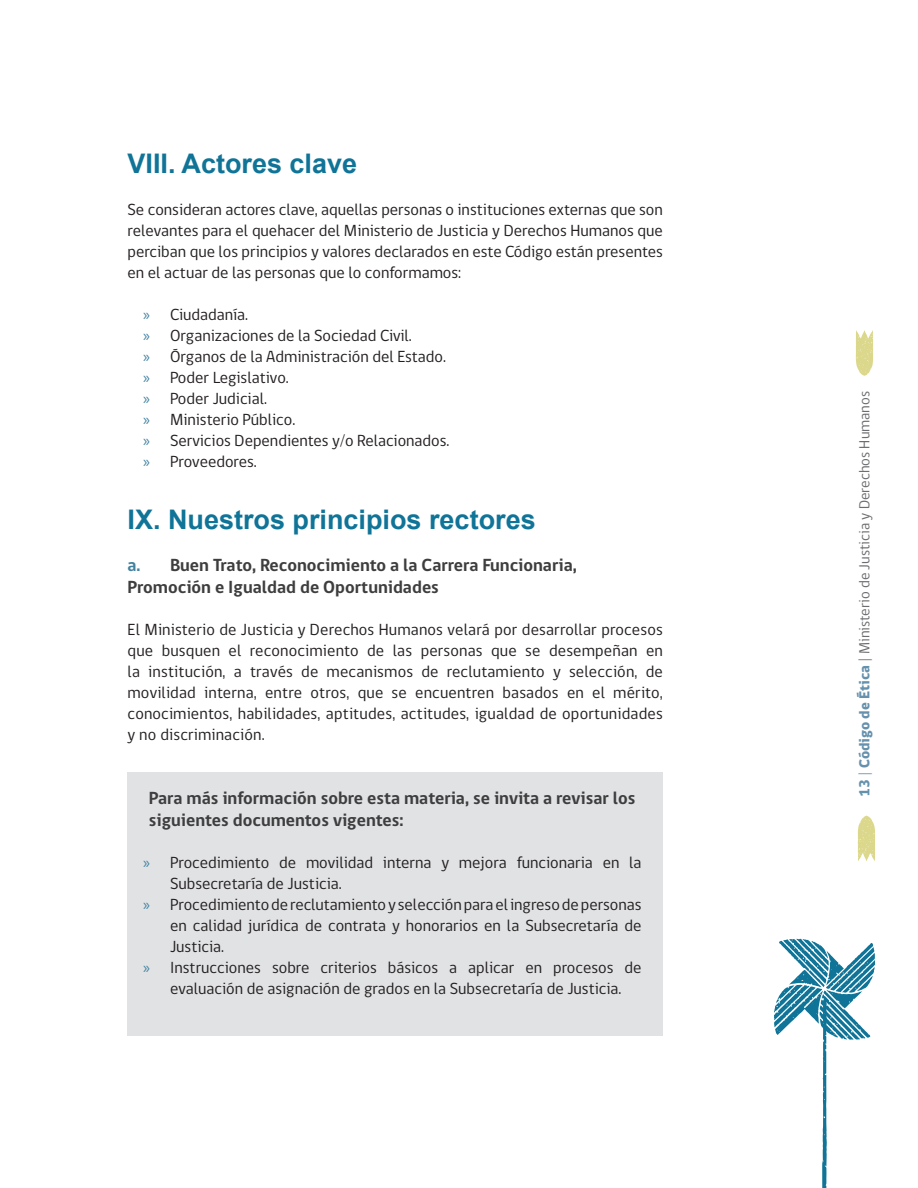
<style>
.page{position:relative;width:918px;height:1188px;background:#fff}
.page>*{position:absolute;margin:0;border:0;box-sizing:border-box;transform-origin:0 0}
.t1{font:700 27px "Arial";color:#0f7497}
.t2{font:700 18px/21.6px "gob CL";color:#3e3e3f}
.t3{font:16.5px/21px "gob CL";color:#231f20;text-align:justify}
.t4{font:15px "gob CL";color:#6c6d70}
.s1{font-family:"Myriad Pro";color:#4282a1}
.s2{color:#4282a1}
.s3{font-weight:800;color:#6691ad}
</style>
<div class="page">
<svg style="left:858px;top:816px;width:17px;height:45px"></svg>
<svg style="left:856px;top:330px;width:17px;height:46px"></svg>
<div style="left:128px;top:772px;width:535px;height:264px;background:#e1e2e4"></div>
<svg style="left:774px;top:939px;width:101px;height:249px"></svg>
<h1 class="t1" style="left:128px;top:145px;width:231px">VIII. Actores clave</h1>
<p class="t3" style="left:128px;top:199px;width:537px">Se consideran actores clave, aquellas personas o instituciones externas que son relevantes para el quehacer del Ministerio de Justicia y Derechos Humanos que perciban que los principios y valores declarados en este Código están presentes en el actuar de las personas que lo conformamos:</p>
<p class="t3" style="left:143px;top:304px;width:308px;text-align:left"><span class="s1">»</span> Ciudadanía.<br><span class="s1">»</span> Organizaciones de la Sociedad Civil.<br><span class="s1">»</span> Órganos de la Administración del Estado. <span class="s1">»</span> Poder Legislativo.<br><span class="s1">»</span> Poder Judicial.<br><span class="s1">»</span> Ministerio Público.<br><span class="s1">»</span> Servicios Dependientes y/o Relacionados. <span class="s1">»</span> Proveedores.</p>
<h1 class="t1" style="left:128px;top:502px;width:410px">IX. Nuestros principios rectores</h1>
<p class="t2" style="left:128px;top:555px;width:451px"><span class="s2">a.</span> Buen Trato, Reconocimiento a la Carrera Funcionaria,<br>Promoción e Igualdad de Oportunidades</p>
<p class="t3" style="left:128px;top:619px;width:537px">El Ministerio de Justicia y Derechos Humanos velará por desarrollar procesos que busquen el reconocimiento de las personas que se desempeñan en la institución, a través de mecanismos de reclutamiento y selección, de movilidad interna, entre otros, que se encuentren basados en el mérito, conocimientos, habilidades, aptitudes, actitudes, igualdad de oportunidades y no discriminación.</p>
<p class="t2" style="left:149px;top:788px;width:488px">Para más información sobre esta materia, se invita a revisar los siguientes documentos vigentes:</p>
<p class="t3" style="left:143px;top:852px;width:500px"><span class="s1">»</span> Procedimiento de movilidad interna y mejora funcionaria en la</p>
<p class="t3" style="left:170px;top:873px;width:173px">Subsecretaría de Justicia.</p>
<p class="t3" style="left:143px;top:894px;width:500px"><span class="s1">»</span> Procedimiento de reclutamiento y selección para el ingreso de personas</p>
<p class="t3" style="left:170px;top:915px;width:473px">en calidad jurídica de contrata y honorarios en la Subsecretaría de</p>
<p class="t3" style="left:170px;top:936px;width:56px">Justicia.</p>
<p class="t3" style="left:143px;top:957px;width:500px"><span class="s1">»</span> Instrucciones sobre criterios básicos a aplicar en procesos de</p>
<p class="t3" style="left:170px;top:978px;width:453px">evaluación de asignación de grados en la Subsecretaría de Justicia.</p>
<p class="t4" style="left:854px;top:797px;width:407px;rotate:-90deg"><span class="s3">13 | Código de Ética</span> | Ministerio de Justicia y Derechos Humanos</p>
</div>
